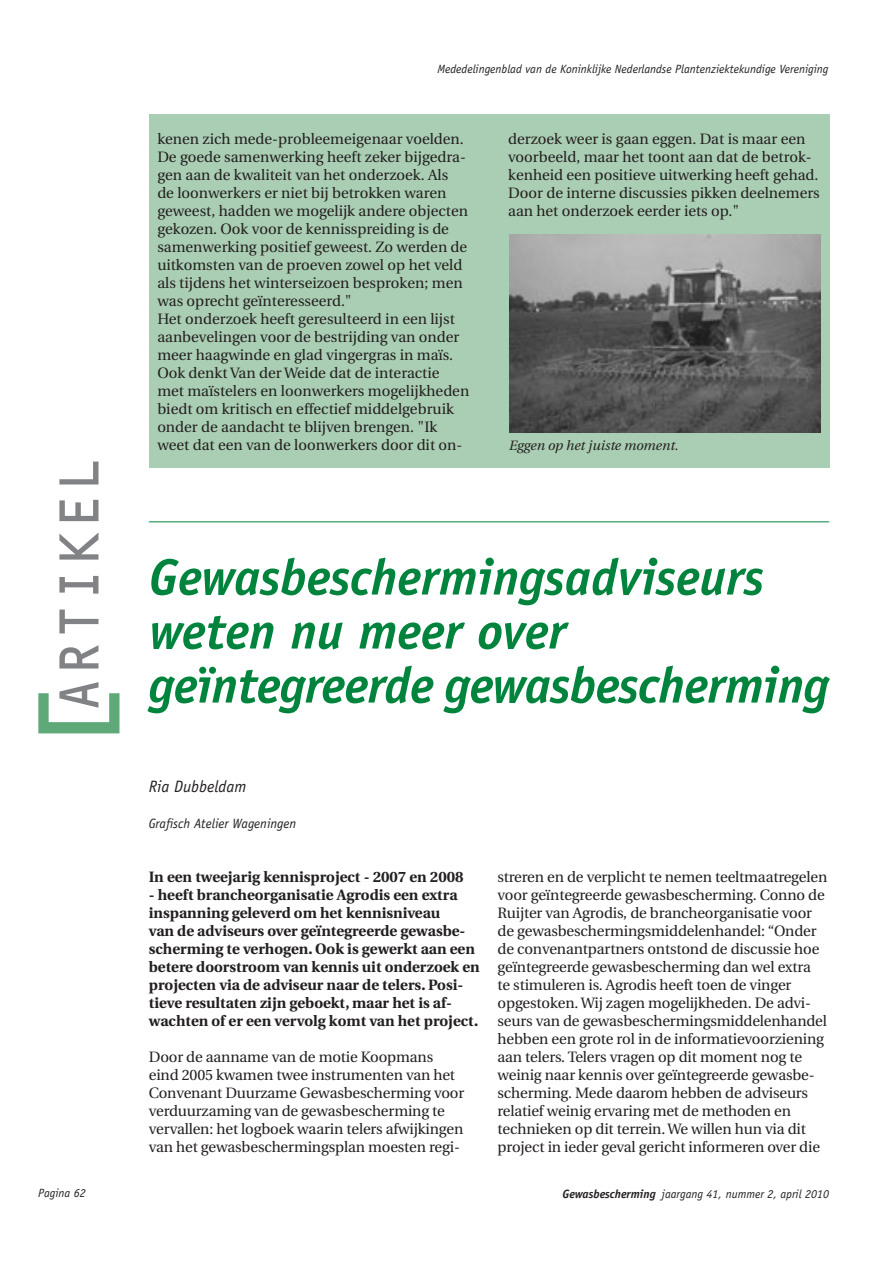
<style>
.page{position:relative;width:893px;height:1263px;background:#fff}
.page>*{position:absolute;margin:0;border:0;box-sizing:border-box;transform-origin:0 0}
.t1{font:109.5px "OCR C Regular";color:#5fa979}
.t2{font:57.6px "OCR C Regular";color:#808285;scale:.88 1}
.t3{font:italic 700 51px/54px "Officina Sans";letter-spacing:-.01em;color:#00843d}
.t4{font:italic 16.5px "Officina Sans";color:#231f20}
.t5{font:15px/18px "Utopia";letter-spacing:-.01em;color:#231f20}
.t6{font:700 15px/18px "Utopia";color:#231f20}
.t7{font:italic 13.5px "Officina Sans";color:#231f20}
.t8{font:italic 13.5px "Utopia";color:#231f20}
.t9{font:italic 12px "Officina Sans";color:#231f20}
.s1{font-weight:700}
</style>
<div class="page">
<div style="left:149px;top:115px;width:680px;height:353px;background:#aaceb3"></div>
<img style="left:509px;top:234px;width:312px;height:198px">
<hr style="left:149px;top:521px;width:680px;height:1px;background:#00843d">
<p class="t9" style="left:437px;top:62px;width:392px">Mededelingenblad van de Koninklijke Nederlandse Plantenziektekundige Vereniging</p>
<h2 class="t2" style="left:52px;top:713px;width:294px;rotate:-90deg">ARTIKEL</h2>
<h1 class="t1" style="left:32px;top:753px;width:80px;rotate:-90deg">[</h1>
<p class="t5" style="left:157px;top:130px;width:313px">kenen zich mede-probleemeigenaar voelden.<br>De goede samenwerking heeft zeker bijgedra&shy;gen aan de kwaliteit van het onderzoek. Als<br>de loonwerkers er niet bij betrokken waren geweest, hadden we mogelijk andere objecten gekozen. Ook voor de kennisspreiding is de samenwerking positief geweest. Zo werden de uitkomsten van de proeven zowel op het veld als tijdens het winterseizoen besproken; men was oprecht geïnteresseerd."<br>Het onderzoek heeft geresulteerd in een lijst aanbevelingen voor de bestrijding van onder meer haagwinde en glad vingergras in maïs.<br>Ook denkt Van der Weide dat de interactie met maïstelers en loonwerkers mogelijkheden biedt om kritisch en effectief middelgebruik onder de aandacht te blijven brengen. "Ik weet dat een van de loonwerkers door dit on-</p>
<p class="t5" style="left:508px;top:130px;width:313px">derzoek weer is gaan eggen. Dat is maar een voorbeeld, maar het toont aan dat de betrok&shy;kenheid een positieve uitwerking heeft gehad.<br>Door de interne discussies pikken deelnemers aan het onderzoek eerder iets op."</p>
<p class="t8" style="left:509px;top:438px;width:171px">Eggen op het juiste moment.</p>
<h3 class="t3" style="left:149px;top:550px;width:682px">Gewasbeschermingsadviseurs weten nu meer over geïntegreerde gewasbescherming</h3>
<p class="t4" style="left:149px;top:777px;width:99px">Ria Dubbeldam</p>
<p class="t7" style="left:149px;top:816px;width:149px">Grafisch Atelier Wageningen</p>
<p class="t6" style="left:149px;top:868px;width:316px">In een tweejarig kennisproject - 2007 en 2008</p>
<p class="t6" style="left:149px;top:886px;width:332px">- heeft brancheorganisatie Agrodis een extra inspanning geleverd om het kennisniveau<br>van de adviseurs over geïntegreerde gewasbe&shy;scherming te verhogen. Ook is gewerkt aan een betere doorstroom van kennis uit onderzoek en projecten via de adviseur naar de telers. Posi&shy;tieve resultaten zijn geboekt, maar het is af&shy;wachten of er een vervolg komt van het project.</p>
<p class="t5" style="left:149px;top:1048px;width:317px">Door de aanname van de motie Koopmans eind 2005 kwamen twee instrumenten van het Convenant Duurzame Gewasbescherming voor verduurzaming van de gewasbescherming te vervallen: het logboek waarin telers afwijkingen van het gewasbeschermingsplan moesten regi-</p>
<p class="t5" style="left:497px;top:868px;width:331px">streren en de verplicht te nemen teeltmaatregelen voor geïntegreerde gewasbescherming. Conno de Ruijter van Agrodis, de brancheorganisatie voor de gewasbeschermingsmiddelenhandel: “Onder de convenantpartners ontstond de discussie hoe geïntegreerde gewasbescherming dan wel extra<br>te stimuleren is. Agrodis heeft toen de vinger opgestoken. Wij zagen mogelijkheden. De advi&shy;seurs van de gewasbeschermingsmiddelenhandel hebben een grote rol in de informatievoorziening aan telers. Telers vragen op dit moment nog te weinig naar kennis over geïntegreerde gewasbe&shy;scherming. Mede daarom hebben de adviseurs relatief weinig ervaring met de methoden en technieken op dit terrein. We willen hun via dit project in ieder geval gericht informeren over die</p>
<p class="t9" style="left:38px;top:1186px;width:49px">Pagina 62</p>
<p class="t9" style="left:562px;top:1186px;width:268px"><span class="s1">Gewasbescherming</span> jaargang 41, nummer 2, april 2010</p>
</div>
